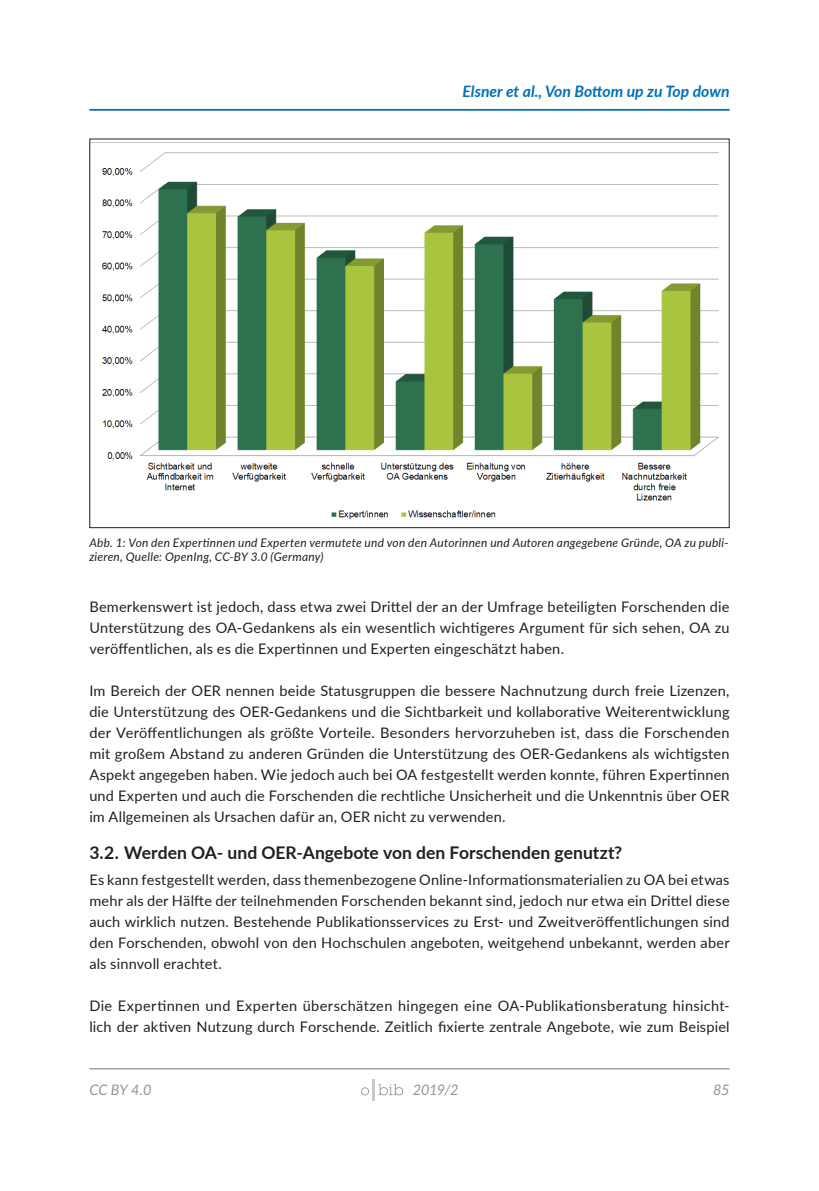
<style>
.page{position:relative;width:819px;height:1191px;background:#fff}
.page>*{position:absolute;margin:0;border:0;box-sizing:border-box;transform-origin:0 0}
.t1{font:17.5px "Lato Bold 2";letter-spacing:.005em;color:#231f20}
.t2{font:15.75px "Lato Bold Italic 2";color:#0071b9}
.t3{font:14.53px/21px "Lato Regular 2";letter-spacing:.015em;color:#231f20;text-align:justify}
.t4{font:italic 14.53px "Lato";letter-spacing:-.015em;color:#939598}
.t5{font:11.9px/14px "Lato Italic 2";letter-spacing:.02em;color:#231f20}
</style>
<div class="page">
<hr style="left:89px;top:1068px;width:640px;height:1px;background:#939598">
<hr style="left:372px;top:1079px;width:3px;height:21px;background:#c7c8ca">
<svg style="left:361px;top:1087px;width:8px;height:8px"></svg>
<svg style="left:378px;top:1084px;width:25px;height:11px"></svg>
<img style="left:91px;top:142px;width:636px;height:378px">
<hr style="left:89px;top:109px;width:640px;height:2px;background:#0071b9">
<p class="t2" style="left:462px;top:80px;width:268px">Elsner et al., Von Bottom up zu Top down</p>
<p class="t5" style="left:89px;top:535px;width:640px">Abb. 1: Von den Expertinnen und Experten vermutete und von den Autorinnen und Autoren angegebene Gründe, OA zu publi&shy;zieren, Quelle: OpenIng, CC-BY 3.0 (Germany)</p>
<p class="t3" style="left:89px;top:596px;width:641px">Bemerkenswert ist jedoch, dass etwa zwei Drittel der an der Umfrage beteiligten Forschenden die Unterstützung des OA-Gedankens als ein wesentlich wichtigeres Argument für sich sehen, OA zu veröffentlichen, als es die Expertinnen und Experten eingeschätzt haben.</p>
<p class="t3" style="left:89px;top:680px;width:641px">Im Bereich der OER nennen beide Statusgruppen die bessere Nachnutzung durch freie Lizenzen, die Unterstützung des OER-Gedankens und die Sichtbarkeit und kollaborative Weiterentwicklung der Veröffentlichungen als größte Vorteile. Besonders hervorzuheben ist, dass die Forschenden mit großem Abstand zu anderen Gründen die Unterstützung des OER-Gedankens als wichtigsten Aspekt angegeben haben. Wie jedoch auch bei OA festgestellt werden konnte, führen Expertinnen und Experten und auch die Forschenden die rechtliche Unsicherheit und die Unkenntnis über OER im Allgemeinen als Ursachen dafür an, OER nicht zu verwenden.</p>
<p class="t1" style="left:89px;top:839px;width:534px">3.2. Werden OA- und OER-Angebote von den Forschenden genutzt?</p>
<p class="t3" style="left:89px;top:869px;width:642px">Es kann festgestellt werden, dass themenbezogene Online-Informationsmaterialien zu OA bei etwas mehr als der Hälfte der teilnehmenden Forschenden bekannt sind, jedoch nur etwa ein Drittel diese auch wirklich nutzen. Bestehende Publikationsservices zu Erst- und Zweitveröffentlichungen sind den Forschenden, obwohl von den Hochschulen angeboten, weitgehend unbekannt, werden aber als sinnvoll erachtet.</p>
<p class="t3" style="left:89px;top:995px;width:641px">Die Expertinnen und Experten überschätzen hingegen eine OA-Publikationsberatung hinsicht&shy;lich der aktiven Nutzung durch Forschende. Zeitlich fixierte zentrale Angebote, wie zum Beispiel</p>
<p class="t4" style="left:89px;top:1079px;width:64px">CC BY 4.0</p>
<p class="t4" style="left:412px;top:1079px;width:47px">2019/2</p>
<p class="t4" style="left:713px;top:1079px;width:18px">85</p>
</div>
